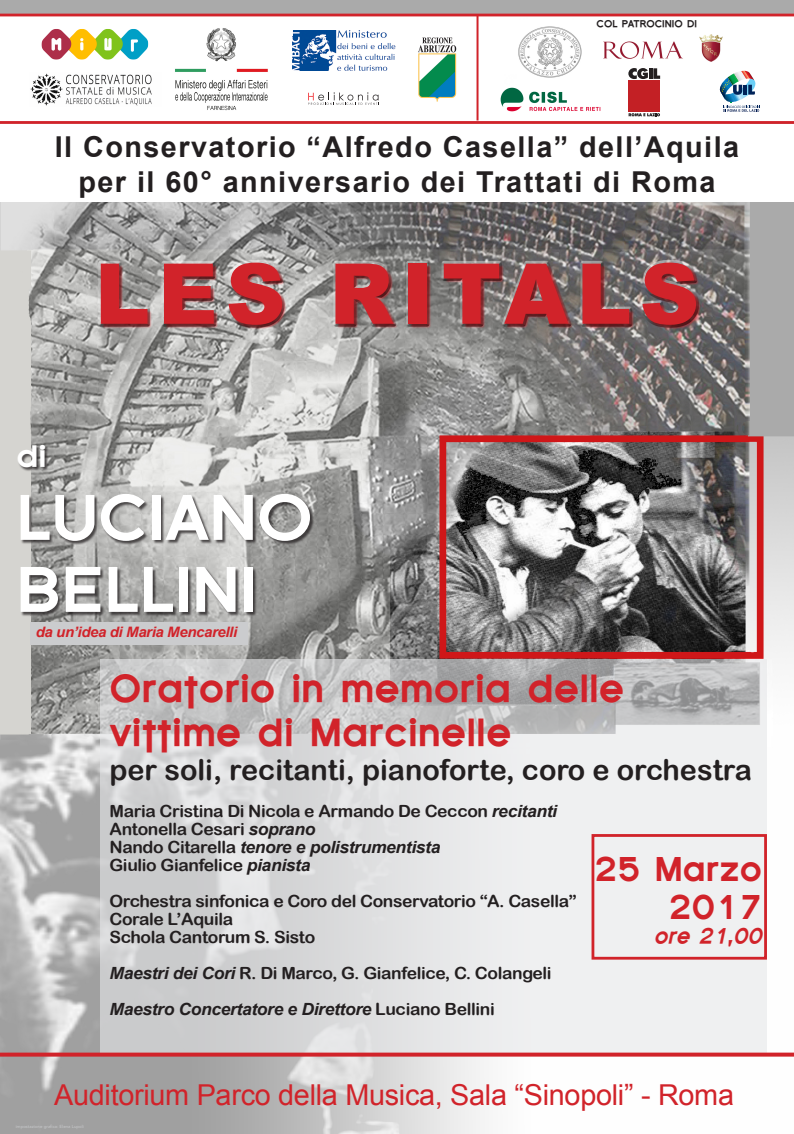
<style>
.page{position:relative;width:794px;height:1134px;background:#fff}
.page>*{position:absolute;margin:0;border:0;box-sizing:border-box;transform-origin:0 0}
.t1{font:900 84px "Arial";letter-spacing:.1em;color:#d1232a}
.t2{font:900 60px "Florencesans";color:#fff;scale:1.07 1}
.t3{font:900 36.8px "Florencesans";color:#d1232a}
.t4{font:900 32px/38.4px "Florencesans";color:#d1232a;text-align:right}
.t5{font:700 28.8px "Arial";letter-spacing:.05em;color:#231f20}
.t6{font:28.8px "Arial";letter-spacing:-.01em;color:#d1232a}
.t7{font:28.8px "Arial Rounded MT Bold";color:#231f20}
.t8{font:900 28.8px "Florencesans";color:#fff;scale:1.07 1}
.t9{font:italic 900 20.8px "Florencesans";color:#d1232a}
.t10{font:16.8px "Arial Rounded MT Bold";letter-spacing:-.02em;color:#231f20;scale:1.04 1}
.t11{font:italic 700 16.8px "Arial";letter-spacing:-.02em;color:#231f20;scale:1.04 1}
.t12{font:italic 700 14.4px "Arial";letter-spacing:-.025em;color:#d1232a;scale:1.04 1}
.t13{font:900 9.6px "Florencesans";color:#231f20}
.s1{font-family:"Arial";font-weight:700;font-style:italic}
.s2{font-family:"Arial Rounded MT Bold";font-weight:400;font-style:normal}
</style>
<div class="page">
<img style="left:0;top:0;width:794px;height:1134px">
<div style="left:18px;top:446px;width:297px;height:171px;background:#231f20;opacity:.75"></div>
<svg style="left:101px;top:659px;width:665px;height:393px"></svg>
<svg style="left:0;top:1052px;width:794px;height:4px;background:#d23f45"></svg>
<div style="left:0;top:16px;width:794px;height:106px;background:#fff"></div>
<div style="left:591px;top:834px;width:176px;height:126px;border:3px solid #d1232a"></div>
<div style="left:0;top:124px;width:794px;height:78px;background:#fff"></div>
<hr style="left:0;top:121px;width:794px;height:3px;background:#d1232a">
<hr style="left:0;top:14px;width:794px;height:2px;background:#d1232a">
<hr style="left:476px;top:14px;width:2px;height:106px;background:#d1232a">
<div style="left:31px;top:622px;width:217px;height:23px;background:#cbccce"></div>
<div style="left:101px;top:263px;width:600px;height:67px;background:#d1232a;opacity:.75"></div>
<div style="left:98px;top:260px;width:601px;height:65px;background:#fff;opacity:.75"></div>
<div style="left:98px;top:262px;width:601px;height:65px;background:#231f20;opacity:.75"></div>
<img style="left:500px;top:87px;width:101px;height:25px">
<svg style="left:719px;top:70px;width:41px;height:42px"></svg>
<svg style="left:628px;top:68px;width:32px;height:11px"></svg>
<div style="left:628px;top:80px;width:32px;height:32px;background:#c32025"></div>
<svg style="left:628px;top:113px;width:32px;height:3px"></svg>
<img style="left:603px;top:34px;width:119px;height:27px">
<svg style="left:308px;top:92px;width:71px;height:13px"></svg>
<img style="left:518px;top:26px;width:64px;height:52px">
<img style="left:41px;top:29px;width:108px;height:31px">
<img style="left:175px;top:28px;width:93px;height:83px">
<img style="left:293px;top:31px;width:102px;height:39px">
<img style="left:30px;top:73px;width:122px;height:33px">
<img style="left:418px;top:37px;width:39px;height:65px">
<p class="t13" style="left:596px;top:18px;width:102px">COL PATROCINIO DI</p>
<p class="t5" style="left:55px;top:128px;width:686px">Il Conservatorio “Alfredo Casella” dell’Aquila</p>
<p class="t5" style="left:78px;top:162px;width:638px">per il 60° anniversario dei Trattati di Roma</p>
<h1 class="t1" style="left:95px;top:233px;width:606px">LES RITALS</h1>
<p class="t8" style="left:16px;top:440px;width:30px">di</p>
<p class="t2" style="left:16px;top:484px;width:278px">LUCIANO</p>
<p class="t2" style="left:16px;top:556px;width:226px">BELLINI</p>
<p class="t12" style="left:36px;top:623px;width:195px">da un’idea di Maria Mencarelli</p>
<p class="t3" style="left:109px;top:668px;width:516px">Oratorio in memoria delle</p>
<p class="t3" style="left:109px;top:712px;width:404px">vittime di Marcinelle</p>
<p class="t7" style="left:109px;top:753px;width:644px">per soli, recitanti, pianoforte, coro e orchestra</p>
<p class="t10" style="left:109px;top:801px;width:432px">Maria Cristina Di Nicola e Armando De Ceccon <span class="s1">recitanti</span></p>
<p class="t10" style="left:109px;top:819px;width:199px">Antonella Cesari <span class="s1">soprano</span></p>
<p class="t11" style="left:109px;top:836px;width:320px"><span class="s2">Nando Citarella</span> tenore e polistrumentista</p>
<p class="t10" style="left:109px;top:855px;width:195px">Giulio Gianfelice <span class="s1">pianista</span></p>
<p class="t10" style="left:109px;top:891px;width:451px">Orchestra sinfonica e Coro del Conservatorio “A. Casella”</p>
<p class="t10" style="left:109px;top:909px;width:121px">Corale L’Aquila</p>
<p class="t10" style="left:109px;top:927px;width:199px">Schola Cantorum S. Sisto</p>
<p class="t10" style="left:109px;top:963px;width:427px"><span class="s1">Maestri dei Cori</span> R. Di Marco, G. Gianfelice, C. Colangeli</p>
<p class="t11" style="left:109px;top:998px;width:372px">Maestro Concertatore e Direttore <span class="s2">Luciano Bellini</span></p>
<p class="t4" style="left:594px;top:850px;width:169px">25 Marzo<br>2017</p>
<p class="t9" style="left:654px;top:924px;width:110px">ore 21,00</p>
<p class="t6" style="left:54px;top:1076px;width:681px">Auditorium Parco della Musica, Sala “Sinopoli” - Roma</p>
</div>
